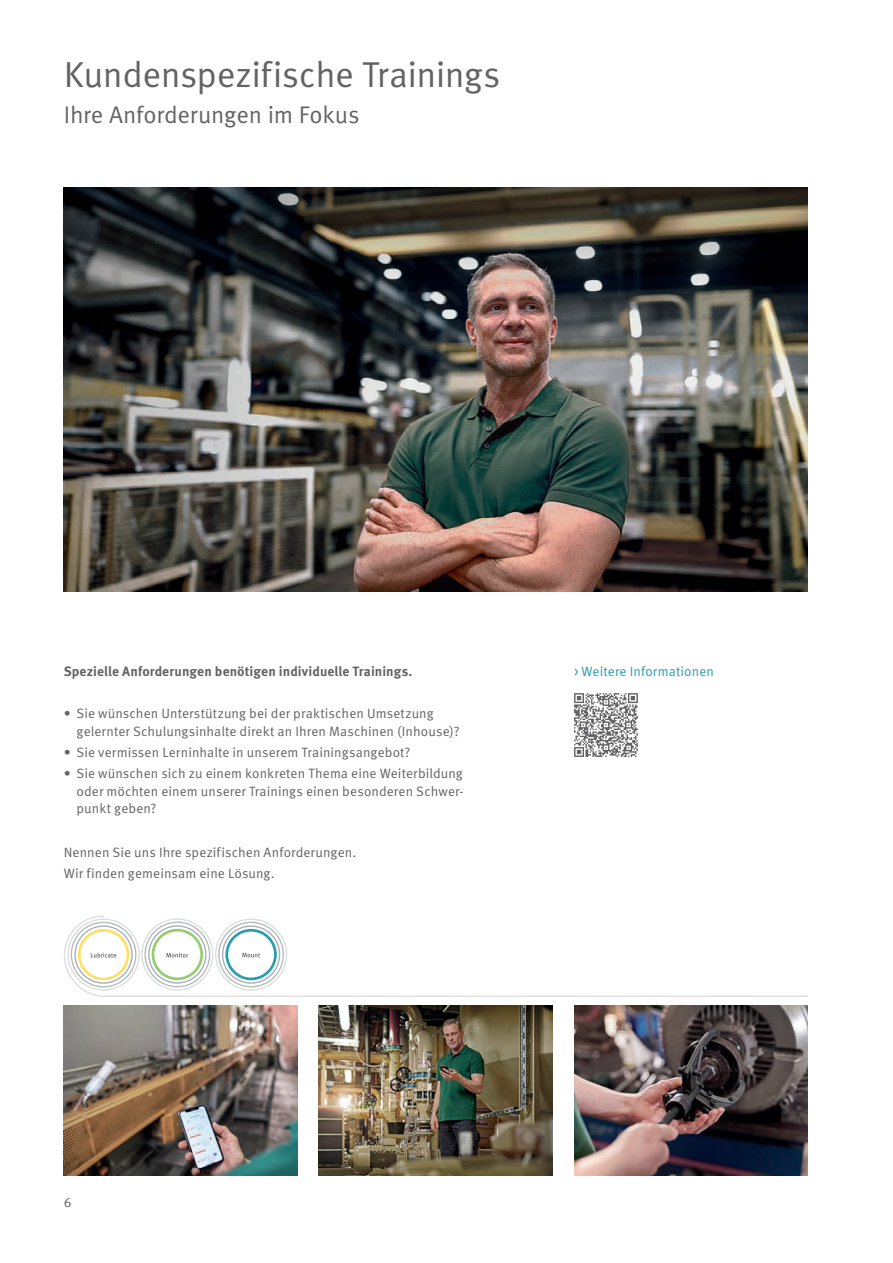
<style>
.page{position:relative;width:893px;height:1263px;background:#fff}
.page>*{position:absolute;margin:0;border:0;box-sizing:border-box;transform-origin:0 0}
.t1{font:36px "Schaeffler Meta";letter-spacing:-.015em;color:#636366}
.t2{font:24px "Schaeffler Meta";letter-spacing:-.01em;color:#636366}
.t3{font:13.5px/17.7px "Schaeffler Meta";letter-spacing:.005em;color:#636366}
.t4{font:700 13.5px "Schaeffler Meta";letter-spacing:.005em;color:#636366}
.t5{font:13.5px "Schaeffler Meta";letter-spacing:.005em;color:#269eb1}
</style>
<div class="page">
<img style="left:574px;top:1006px;width:234px;height:170px">
<img style="left:319px;top:1006px;width:234px;height:170px">
<img style="left:64px;top:1006px;width:234px;height:170px">
<img style="left:64px;top:187px;width:744px;height:404px">
<svg style="left:64px;top:915px;width:744px;height:82px"></svg>
<svg style="left:574px;top:693px;width:64px;height:64px"></svg>
<h1 class="t1" style="left:64px;top:53px;width:438px">Kundenspezifische Trainings</h1>
<h2 class="t2" style="left:64px;top:100px;width:297px">Ihre Anforderungen im Fokus</h2>
<p class="t4" style="left:64px;top:663px;width:350px">Spezielle Anforderungen benötigen individuelle Trainings.</p>
<p class="t3" style="left:77px;top:705px;width:385px;text-indent:-13px">• Sie wünschen Unterstützung bei der praktischen Umsetzung gelernter Schulungsinhalte direkt an Ihren Maschinen (Inhouse)?</p>
<p class="t3" style="left:64px;top:743px;width:348px">• Sie vermissen Lerninhalte in unserem Trainingsangebot?</p>
<p class="t3" style="left:77px;top:764px;width:388px;text-align:justify;text-indent:-13px">• Sie wünschen sich zu einem konkreten Thema eine Weiterbildung oder möchten einem unserer Trainings einen besonderen Schwer&shy;punkt geben?</p>
<p class="t3" style="left:64px;top:842px;width:294px;line-height:21.3px">Nennen Sie uns Ihre spezifischen Anforderungen.<br>Wir finden gemeinsam eine Lösung.</p>
<p class="t5" style="left:574px;top:663px;width:141px">&gt; Weitere Informationen</p>
<p class="t3" style="left:64px;top:1194px;width:9px">6</p>
</div>
